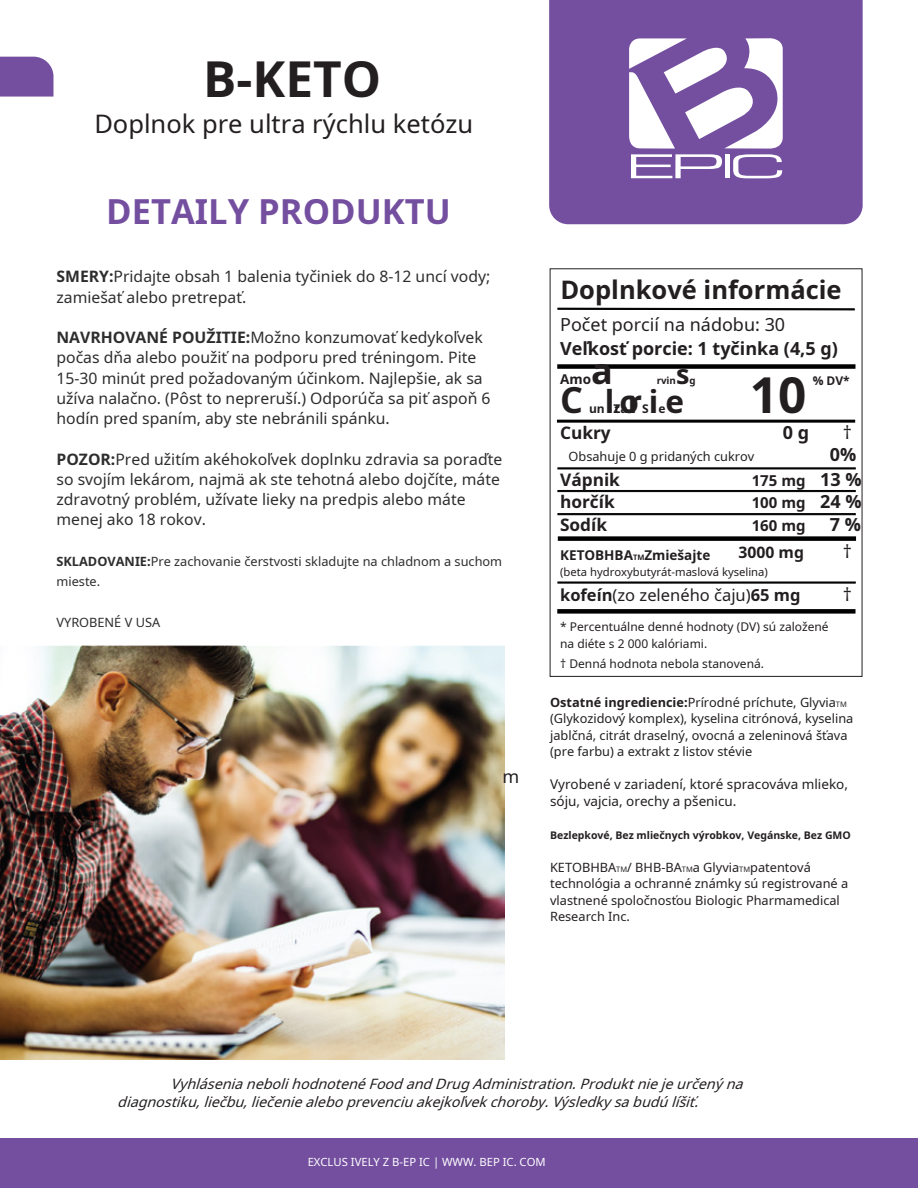
<style>
.page{position:relative;width:918px;height:1188px;background:#fff}
.page>*{position:absolute;margin:0;border:0;box-sizing:border-box;transform-origin:0 0}
.t1{font:700 49.5px "Noto Sans";color:#231f20}
.t2{font:700 36px "Noto Sans";color:#231f20}
.t3{font:700 34.5px "Noto Sans";color:#744fa0}
.t4{font:700 31.5px "Noto Sans";color:#231f20}
.t5{font:700 27px "Noto Sans";color:#231f20}
.t6{font:25.5px "Noto Sans";color:#231f20}
.t7{font:700 25.5px "Noto Sans";color:#231f20}
.t8{font:700 18px/22.5px "Noto Sans";color:#231f20;text-align:center}
.t9{font:18px "Noto Sans";color:#231f20}
.t10{font:700 17.25px/22.5px "Noto Sans";color:#231f20}
.t11{font:16.5px "Noto Sans";color:#231f20}
.t12{font:15.75px/20.2px "Noto Sans";color:#2d2d2d}
.t13{font:700 15.75px "Noto Sans";color:#231f20}
.t14{font:700 15px/22.5px "Noto Sans";color:#231f20;text-align:justify}
.t15{font:italic 14.25px/18px "Noto Sans";color:#231f20}
.t16{font:13.5px/16.5px "Noto Sans";color:#231f20}
.t17{font:700 13.5px "Noto Sans";color:#231f20}
.t18{font:12.75px/16.5px "Noto Sans";color:#231f20}
.t19{font:12.75px/20.2px "Noto Sans";color:#2d2d2d}
.t20{font:12px/16.8px "Noto Sans";color:#231f20}
.t21{font:700 12px "Noto Sans";color:#231f20}
.t22{font:11.25px "Noto Sans";color:#231f20}
.t23{font:11.25px "Noto Sans";color:#fff}
.t24{font:700 10.5px "Noto Sans";color:#231f20}
.t25{font:700 9.75px "Noto Sans";color:#231f20}
.s1{font-weight:700}
.s2{font-size:7.5px}
</style>
<div class="page">
<div style="left:549px;top:0;width:314px;height:224px;background:#744fa0"></div>
<div style="left:0;top:1138px;width:918px;height:50px;background:#744fa0"></div>
<div style="left:0;top:57px;width:53px;height:40px;background:#744fa0"></div>
<svg style="left:629px;top:38px;width:154px;height:140px"></svg>
<img style="left:0;top:646px;width:504px;height:414px">
<svg style="left:557px;top:307px;width:298px;height:4px"></svg>
<div style="left:558px;top:467px;width:298px;height:2px;border:1px solid #010101"></div>
<div style="left:558px;top:490px;width:298px;height:2px;border:1px solid #010101"></div>
<div style="left:558px;top:513px;width:298px;height:2px;border:1px solid #010101"></div>
<div style="left:558px;top:582px;width:298px;height:1px;border:1px solid #010101"></div>
<div style="left:557px;top:364px;width:298px;height:5px;background:#010101"></div>
<hr style="left:557px;top:420px;width:298px;height:3px;background:#010101">
<div style="left:557px;top:609px;width:299px;height:5px;background:#010101"></div>
<div style="left:558px;top:536px;width:298px;height:5px;background:#010101"></div>
<h1 class="t1" style="left:203px;top:44px;width:179px">B-KETO</h1>
<h3 class="t6" style="left:94px;top:105px;width:380px">Doplnok pre ultra rýchlu ketózu</h3>
<h3 class="t3" style="left:106px;top:187px;width:346px">DETAILY PRODUKTU</h3>
<p class="t12" style="left:57px;top:266px;width:435px"><span class="s1">SMERY:</span>Pridajte obsah 1 balenia tyčiniek do 8-12 uncí vody; zamiešať alebo pretrepať.</p>
<h3 class="t7" style="left:560px;top:272px;width:283px">Doplnkové informácie</h3>
<p class="t9" style="left:560px;top:312px;width:227px">Počet porcií na nádobu: 30</p>
<p class="t8" style="left:560px;top:337px;width:279px">Veľkosť porcie: 1 tyčinka (4,5 g)</p>
<p class="t12" style="left:57px;top:327px;width:436px"><span class="s1">NAVRHOVANÉ POUŽITIE:</span>Možno konzumovať kedykoľvek počas dňa alebo použiť na podporu pred tréningom. Pite 15-30 minút pred požadovaným účinkom. Najlepšie, ak sa užíva nalačno. (Pôst to nepreruší.) Odporúča sa piť aspoň 6 hodín pred spaním, aby ste nebránili spánku.</p>
<p class="t17" style="left:560px;top:370px;width:32px">Amo</p>
<h2 class="t2" style="left:591px;top:346px;width:23px">a</h2>
<p class="t21" style="left:589px;top:400px;width:17px">un</p>
<p class="t25" style="left:657px;top:374px;width:21px">rvin</p>
<h3 class="t5" style="left:676px;top:355px;width:15px">s</h3>
<p class="t25" style="left:689px;top:374px;width:8px">g</p>
<h1 class="t1" style="left:750px;top:360px;width:58px">10</h1>
<p class="t21" style="left:813px;top:372px;width:39px">% DV*</p>
<h2 class="t2" style="left:560px;top:374px;width:24px">C</h2>
<h3 class="t4" style="left:605px;top:379px;width:81px">l or i e</h3>
<p class="t21" style="left:614px;top:400px;width:16px">Z at</p>
<p class="t21" style="left:642px;top:400px;width:8px">S</p>
<p class="t21" style="left:658px;top:400px;width:9px">e</p>
<p class="t8" style="left:783px;top:421px;width:28px">0 g</p>
<p class="t9" style="left:843px;top:420px;width:11px">†</p>
<p class="t10" style="left:560px;top:421px;width:52px">Cukry</p>
<p class="t18" style="left:569px;top:448px;width:187px">Obsahuje 0 g pridaných cukrov</p>
<p class="t12" style="left:57px;top:448px;width:447px"><span class="s1">POZOR:</span>Pred užitím akéhokoľvek doplnku zdravia sa poraďte</p>
<p class="t8" style="left:830px;top:443px;width:28px">0%</p>
<p class="t12" style="left:57px;top:469px;width:445px">so svojím lekárom, najmä ak ste tehotná alebo dojčíte, máte zdravotný problém, užívate lieky na predpis alebo máte menej ako 18 rokov.</p>
<p class="t10" style="left:560px;top:468px;width:61px">Vápnik horčík<br>Sodík</p>
<p class="t14" style="left:752px;top:469px;width:55px">175 mg 100 mg 160 mg</p>
<p class="t8" style="left:820px;top:468px;width:43px">13 %<br>24 %<br>7 %</p>
<p class="t19" style="left:57px;top:551px;width:447px"><span class="s1">SKLADOVANIE:</span>Pre zachovanie čerstvosti skladujte na chladnom a suchom mieste.</p>
<p class="t17" style="left:560px;top:545px;width:152px">KETOBHBA<span class="s2">TM</span>Zmiešajte</p>
<p class="t13" style="left:739px;top:541px;width:67px">3000 mg</p>
<p class="t9" style="left:843px;top:539px;width:11px">†</p>
<p class="t11" style="left:560px;top:583px;width:242px"><span class="s1">kofeín</span>(zo zeleného čaju)<span class="s1">65 mg</span></p>
<p class="t9" style="left:843px;top:582px;width:11px">†</p>
<p class="t22" style="left:560px;top:563px;width:209px">(beta hydroxybutyrát-maslová kyselina)</p>
<p class="t19" style="left:57px;top:612px;width:105px">VYROBENÉ V USA</p>
<p class="t9" style="left:502px;top:763px;width:18px">m</p>
<p class="t20" style="left:560px;top:618px;width:270px">* Percentuálne denné hodnoty (DV) sú založené na diéte s 2 000 kalóriami.</p>
<p class="t20" style="left:560px;top:655px;width:205px">† Denná hodnota nebola stanovená.</p>
<p class="t18" style="left:550px;top:694px;width:305px"><span class="s1">Ostatné ingrediencie:</span>Prírodné príchute, Glyvia<span class="s2">TM </span>(Glykozidový komplex), kyselina citrónová, kyselina jablčná, citrát draselný, ovocná a zeleninová šťava (pre farbu) a extrakt z listov stévie</p>
<p class="t16" style="left:550px;top:776px;width:299px">Vyrobené v zariadení, ktoré spracováva mlieko, sóju, vajcia, orechy a pšenicu.</p>
<p class="t24" style="left:550px;top:828px;width:302px">Bezlepkové, Bez mliečnych výrobkov, Vegánske, Bez GMO</p>
<p class="t18" style="left:550px;top:859px;width:300px">KETOBHBA<span class="s2">TM</span>/ BHB-BA<span class="s2">TM</span>a Glyvia<span class="s2">TM</span>patentová technológia a ochranné známky sú registrované a vlastnené spoločnosťou Biologic Pharmamedical Research Inc.</p>
<p class="t15" style="left:117px;top:1074px;width:633px;text-indent:53px">VyhlásenianebolihodnotenéFoodandDrugAdministration.Produktniejeurčenýna diagnostiku,liečbu,liečeniealeboprevenciuakejkoľvekchoroby.Výsledkysabudúlíšiť.</p>
<p class="t23" style="left:308px;top:1154px;width:240px">EXCLUS IVELY Z B-EP IC | WWW. BEP IC. COM</p>
</div>
